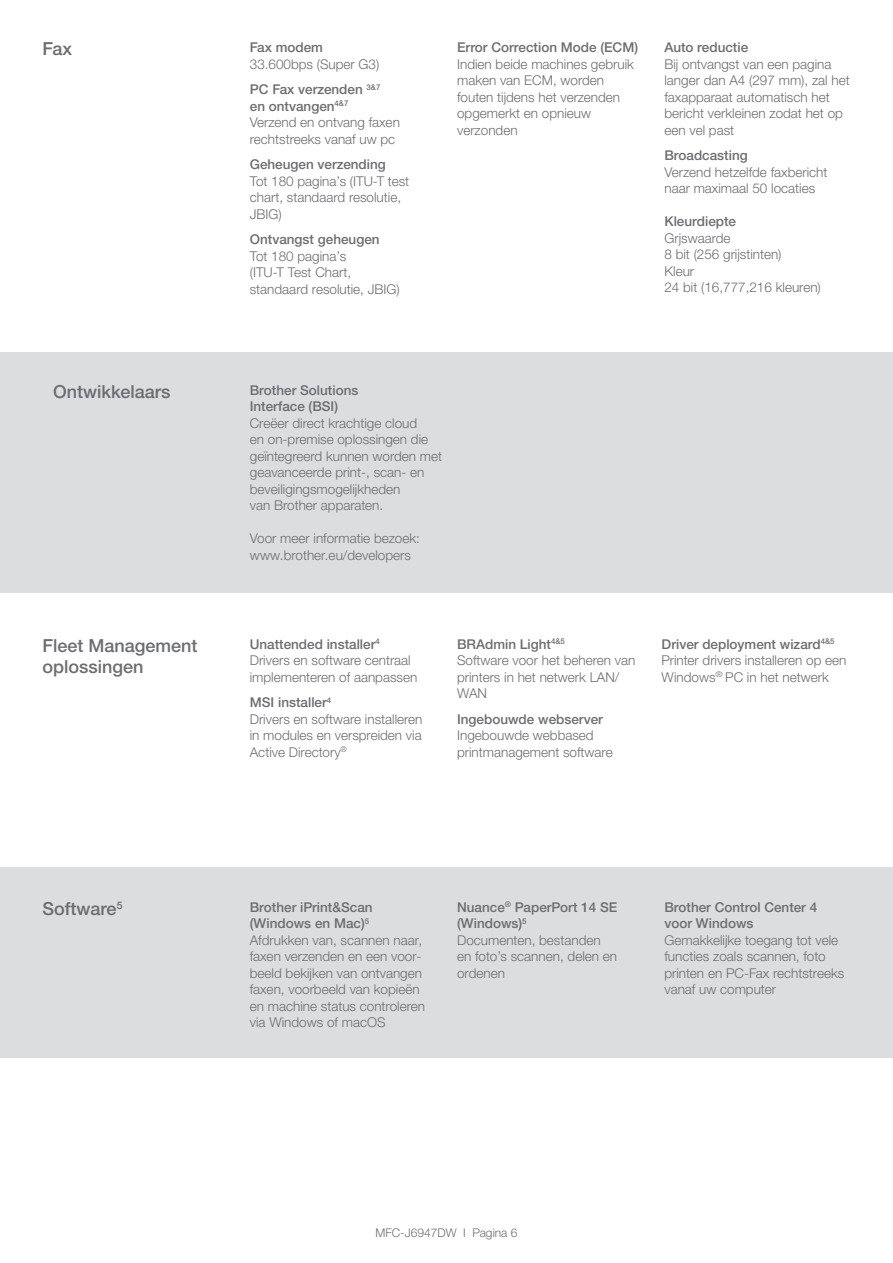
<style>
.page{position:relative;width:893px;height:1263px;background:#fff}
.page>*{position:absolute;margin:0;border:0;box-sizing:border-box;transform-origin:0 0}
.t1{font:500 18px/21.6px "Helvetica Neue LTW1 G";color:#6c6d70}
.t2{font:300 13.5px/16.5px "Helvetica Neue LTW1 G";color:#6c6d70}
.t3{font:500 13.5px "Helvetica Neue LTW1 G";color:#6c6d70}
.t4{font:300 12px "Helvetica Neue LTW1 G";color:#6c6d70}
</style>
<div class="page">
<div style="left:0;top:352px;width:893px;height:240px;background:#dcdddf"></div>
<div style="left:0;top:867px;width:893px;height:190px;background:#dcdddf"></div>
<p class="t1" style="left:43px;top:38px;width:31px">Fax</p>
<p class="t3" style="left:250px;top:39px;width:75px">Fax modem</p>
<p class="t2" style="left:250px;top:56px;width:131px">33.600bps (Super G3)</p>
<p class="t3" style="left:250px;top:81px;width:132px">PC Fax verzenden <sup>3&amp;7</sup></p>
<p class="t3" style="left:250px;top:98px;width:100px">en ontvangen<sup>4&amp;7</sup></p>
<p class="t2" style="left:250px;top:114px;width:152px">Verzend en ontvang faxen rechtstreeks vanaf uw pc</p>
<p class="t3" style="left:250px;top:156px;width:138px">Geheugen verzending</p>
<p class="t2" style="left:250px;top:173px;width:161px">Tot 180 pagina’s (ITU-T test</p>
<p class="t2" style="left:250px;top:189px;width:153px">chart, standaard resolutie,</p>
<p class="t2" style="left:250px;top:206px;width:34px">JBIG)</p>
<p class="t3" style="left:250px;top:231px;width:131px">Ontvangst geheugen</p>
<p class="t2" style="left:250px;top:248px;width:98px">Tot 180 pagina’s</p>
<p class="t2" style="left:250px;top:264px;width:103px">(ITU-T Test Chart,</p>
<p class="t2" style="left:250px;top:281px;width:151px">standaard resolutie, JBIG)</p>
<p class="t3" style="left:457px;top:39px;width:182px">Error Correction Mode (ECM)</p>
<p class="t2" style="left:457px;top:56px;width:178px">Indien beide machines gebruik maken van ECM, worden fouten tijdens het verzenden opgemerkt en opnieuw</p>
<p class="t2" style="left:457px;top:122px;width:62px">verzonden</p>
<p class="t3" style="left:664px;top:39px;width:85px">Auto reductie</p>
<p class="t2" style="left:664px;top:56px;width:187px">Bij ontvangst van een pagina langer dan A4 (297 mm), zal het faxapparaat automatisch het bericht verkleinen zodat het op een vel past</p>
<p class="t3" style="left:664px;top:147px;width:85px">Broadcasting</p>
<p class="t2" style="left:664px;top:164px;width:164px">Verzend hetzelfde faxbericht naar maximaal 50 locaties</p>
<p class="t3" style="left:664px;top:213px;width:73px">Kleurdiepte</p>
<p class="t2" style="left:664px;top:230px;width:68px">Grjswaarde</p>
<p class="t2" style="left:664px;top:246px;width:119px">8 bit (256 grijstinten)</p>
<p class="t2" style="left:664px;top:263px;width:31px">Kleur</p>
<p class="t2" style="left:664px;top:279px;width:158px">24 bit (16,777,216 kleuren)</p>
<p class="t1" style="left:53px;top:381px;width:119px">Ontwikkelaars</p>
<p class="t3" style="left:250px;top:382px;width:110px">Brother Solutions</p>
<p class="t3" style="left:250px;top:398px;width:90px">Interface (BSI)</p>
<p class="t2" style="left:250px;top:415px;width:169px">Creëer direct krachtige cloud</p>
<p class="t2" style="left:250px;top:431px;width:180px">en on-premise oplossingen die</p>
<p class="t2" style="left:250px;top:448px;width:194px">geïntegreerd kunnen worden met</p>
<p class="t2" style="left:250px;top:464px;width:176px">geavanceerde print-, scan- en</p>
<p class="t2" style="left:250px;top:481px;width:152px">beveiligingsmogelijkheden</p>
<p class="t2" style="left:250px;top:497px;width:135px">van Brother apparaten.</p>
<p class="t2" style="left:250px;top:530px;width:172px">Voor meer informatie bezoek:</p>
<p class="t2" style="left:250px;top:547px;width:163px">www.brother.eu/developers</p>
<p class="t1" style="left:43px;top:635px;width:157px">Fleet Management oplossingen</p>
<p class="t3" style="left:250px;top:636px;width:132px">Unattended installer<sup>4</sup></p>
<p class="t2" style="left:250px;top:652px;width:169px">Drivers en software centraal implementeren of aanpassen</p>
<p class="t3" style="left:250px;top:694px;width:83px">MSI installer<sup>4</sup></p>
<p class="t2" style="left:250px;top:710px;width:174px;text-align:justify">Drivers en software installeren in modules en verspreiden via Active Directory<sup>®</sup></p>
<p class="t3" style="left:457px;top:636px;width:109px">BRAdmin Light<sup>4&amp;5</sup></p>
<p class="t2" style="left:457px;top:652px;width:180px">Software voor het beheren van printers in het netwerk LAN/<br>WAN</p>
<p class="t3" style="left:457px;top:711px;width:147px">Ingebouwde webserver</p>
<p class="t2" style="left:457px;top:727px;width:138px">Ingebouwde webbased</p>
<p class="t2" style="left:457px;top:743px;width:157px">printmanagement software</p>
<p class="t3" style="left:662px;top:636px;width:175px">Driver deployment wizard<sup>4&amp;5</sup></p>
<p class="t2" style="left:662px;top:652px;width:186px">Printer drivers installeren op een<br>Windows<sup>®</sup> PC in het netwerk</p>
<p class="t1" style="left:43px;top:898px;width:81px">Software<sup>5</sup></p>
<p class="t3" style="left:250px;top:899px;width:124px">Brother iPrint&amp;Scan</p>
<p class="t3" style="left:250px;top:915px;width:121px">(Windows en Mac)<sup>5</sup></p>
<p class="t2" style="left:250px;top:931px;width:177px">Afdrukken van, scannen naar, faxen verzenden en een voor&shy;beeld bekijken van ontvangen faxen, voorbeeld van kopieën en machine status controleren via Windows of macOS</p>
<p class="t3" style="left:457px;top:899px;width:162px">Nuance<sup>®</sup> PaperPort 14 SE</p>
<p class="t3" style="left:457px;top:915px;width:71px">(Windows)<sup>5</sup></p>
<p class="t2" style="left:457px;top:931px;width:145px">Documenten, bestanden</p>
<p class="t2" style="left:457px;top:948px;width:161px">en foto’s scannen, delen en ordenen</p>
<p class="t3" style="left:664px;top:899px;width:154px">Brother Control Center 4</p>
<p class="t3" style="left:664px;top:915px;width:91px">voor Windows</p>
<p class="t2" style="left:664px;top:931px;width:181px">Gemakkelijke toegang tot vele functies zoals scannen, foto printen en PC-Fax rechtstreeks vanaf uw computer</p>
<p class="t4" style="left:375px;top:1226px;width:144px">MFC-J6947DW I Pagina 6</p>
</div>
